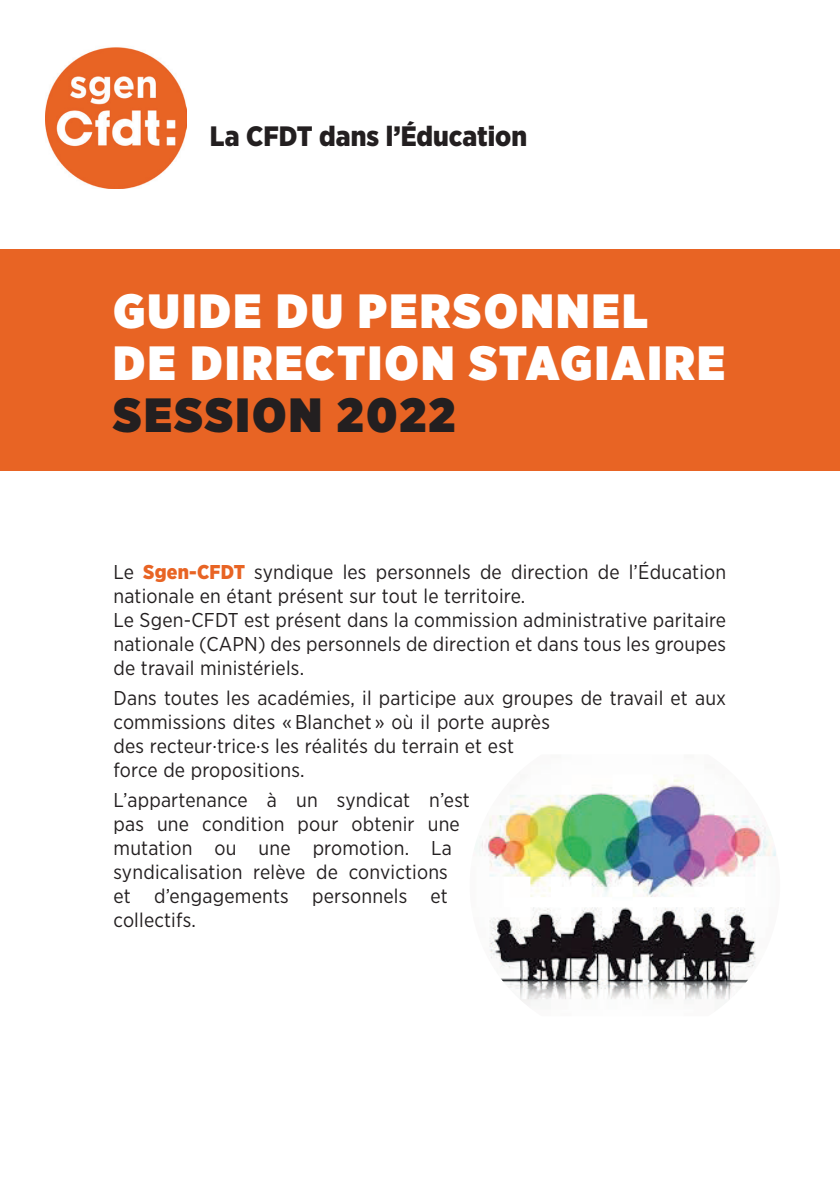
<style>
.page{position:relative;width:840px;height:1191px;background:#fff}
.page>*{position:absolute;margin:0;border:0;box-sizing:border-box;transform-origin:0 0}
.t1{font:900 48px/52px "Gotham Narrow";letter-spacing:.06em;color:#fff}
.t2{font:900 48px "Gotham Narrow";letter-spacing:.06em;color:#231f20}
.t3{font:900 28px "Gotham Narrow";color:#231f20}
.t4{font:20px/24px "Gotham Narrow";letter-spacing:.01em;color:#231f20}
.s1{font-weight:900;color:#e86424}
</style>
<div class="page">
<img style="left:45px;top:47px;width:141px;height:141px">
<div style="left:0;top:249px;width:839px;height:222px;background:#e86424"></div>
<img style="left:474px;top:775px;width:302px;height:231px">
<h2 class="t3" style="left:210px;top:117px;width:318px">La CFDT dans l’Éducation</h2>
<h1 class="t1" style="left:113px;top:284px;width:612px">GUIDE DU PERSONNEL<br>DE DIRECTION STAGIAIRE</h1>
<h1 class="t2" style="left:113px;top:382px;width:343px">SESSION 2022</h1>
<p class="t4" style="left:113px;top:560px;width:614px">Le <span class="s1">Sgen-CFDT</span> syndique les personnels de direction de l’Éducation nationale en étant présent sur tout le territoire.<br>Le Sgen-CFDT est présent dans la commission administrative paritaire nationale (CAPN) des personnels de direction et dans tous les groupes de travail ministériels.</p>
<p class="t4" style="left:113px;top:685px;width:614px">Dans toutes les académies, il participe aux groupes de travail et aux commissions dites « Blanchet » où il porte auprès<br>des recteur·trice·s les réalités du terrain et est<br>force de propositions.</p>
<p class="t4" style="left:113px;top:787px;width:358px">L’appartenance à un syndicat n’est pas une condition pour obtenir une mutation ou une promotion. La syndicalisation relève de convictions et d’engagements personnels et collectifs.</p>
</div>
